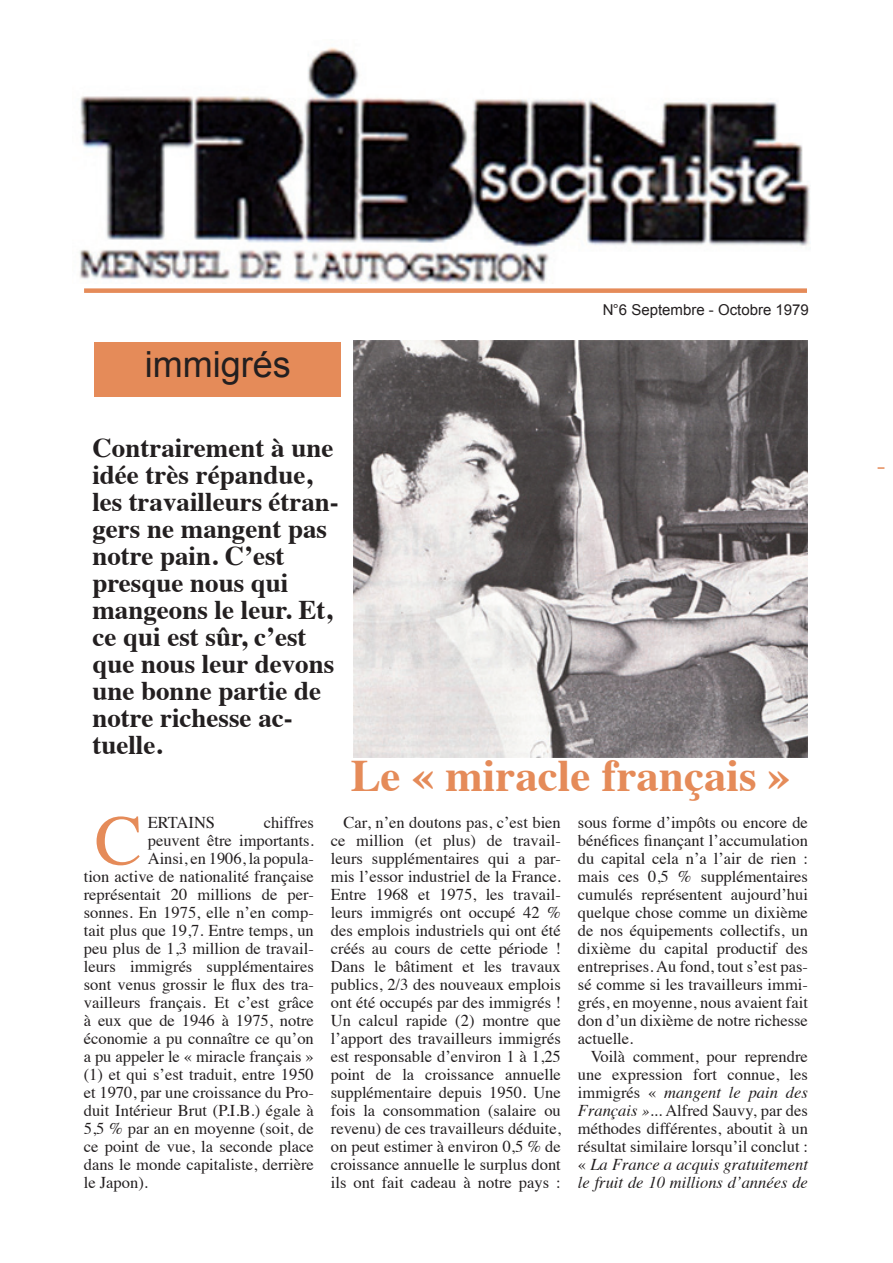
<style>
.page{position:relative;width:893px;height:1263px;background:#fff}
.page>*{position:absolute;margin:0;border:0;box-sizing:border-box;transform-origin:0 0}
.t1{font:70.95px "Times";color:#e58b59}
.t2{font:700 45px "Times";color:#e58b59}
.t3{font:36px "Arial";color:#231f20}
.t4{font:700 27px/27px "Times";color:#231f20}
.t5{font:16.5px/18px "Times";color:#231f20;text-align:justify}
.t6{font:15px "Arial";color:#231f20}
.s1{font-style:italic}
</style>
<div class="page">
<div style="left:84px;top:288px;width:723px;height:5px;background:#e58b59"></div>
<img style="left:79px;top:47px;width:731px;height:236px">
<svg style="left:878px;top:467px;width:6px;height:2px"></svg>
<div style="left:95px;top:342px;width:246px;height:54px;background:#e58b59"></div>
<img style="left:354px;top:341px;width:453px;height:416px">
<h3 class="t3" style="left:145px;top:341px;width:147px">immigrés</h3>
<p class="t6" style="left:602px;top:300px;width:208px">N°6 Septembre - Octobre 1979</p>
<h3 class="t4" style="left:92px;top:431px;width:248px">Contrairement à une idée très répandue, les travailleurs étran&shy;gers ne mangent pas notre pain. C’est presque nous qui mangeons le leur. Et, ce qui est sûr, c’est que nous leur devons une bonne partie de notre richesse ac&shy;tuelle.</h3>
<h2 class="t2" style="left:350px;top:733px;width:441px">Le « miracle français »</h2>
<h1 class="t1" style="left:95px;top:774px;width:49px">C</h1>
<p class="t5" style="left:148px;top:812px;width:69px">ERTAINS</p>
<p class="t5" style="left:264px;top:812px;width:52px">chiffres</p>
<p class="t5" style="left:148px;top:830px;width:168px">peuvent être importants.</p>
<p class="t5" style="left:148px;top:848px;width:168px">Ainsi, en 1906, la popula-</p>
<p class="t5" style="left:84px;top:866px;width:232px">tion active de nationalité française</p>
<p class="t5" style="left:84px;top:884px;width:232px">représentait 20 millions de per-</p>
<p class="t5" style="left:84px;top:902px;width:232px">sonnes. En 1975, elle n’en comp-</p>
<p class="t5" style="left:84px;top:920px;width:232px">tait plus que 19,7. Entre temps, un</p>
<p class="t5" style="left:84px;top:938px;width:232px">peu plus de 1,3 million de travail-</p>
<p class="t5" style="left:84px;top:956px;width:232px">leurs immigrés supplémentaires</p>
<p class="t5" style="left:84px;top:974px;width:232px">sont venus grossir le flux des tra-</p>
<p class="t5" style="left:84px;top:992px;width:232px">vailleurs français. Et c’est grâce</p>
<p class="t5" style="left:84px;top:1010px;width:231px">à eux que de 1946 à 1975, notre</p>
<p class="t5" style="left:84px;top:1028px;width:232px">économie a pu connaître ce qu’on</p>
<p class="t5" style="left:84px;top:1046px;width:232px">a pu appeler le « miracle français »</p>
<p class="t5" style="left:84px;top:1064px;width:232px">(1) et qui s’est traduit, entre 1950</p>
<p class="t5" style="left:84px;top:1082px;width:232px">et 1970, par une croissance du Pro-</p>
<p class="t5" style="left:84px;top:1100px;width:232px">duit Intérieur Brut (P.I.B.) égale à</p>
<p class="t5" style="left:84px;top:1118px;width:232px">5,5 % par an en moyenne (soit, de</p>
<p class="t5" style="left:84px;top:1136px;width:231px">ce point de vue, la seconde place</p>
<p class="t5" style="left:84px;top:1154px;width:232px">dans le monde capitaliste, derrière</p>
<p class="t5" style="left:84px;top:1172px;width:66px">le Japon).</p>
<p class="t5" style="left:331px;top:812px;width:232px;text-indent:13px">Car, n’en doutons pas, c’est bien ce million (et plus) de travail&shy;leurs supplémentaires qui a par&shy;mis l’essor industriel de la France.<br>Entre 1968 et 1975, les travail&shy;leurs immigrés ont occupé 42 % des emplois industriels qui ont été créés au cours de cette période !<br>Dans le bâtiment et les travaux publics, 2/3 des nouveaux emplois ont été occupés par des immigrés !<br>Un calcul rapide (2) montre que l’apport des travailleurs immigrés est responsable d’environ 1 à 1,25 point de la croissance annuelle supplémentaire depuis 1950. Une fois la consommation (salaire ou revenu) de ces travailleurs déduite, on peut estimer à environ 0,5 % de croissance annuelle le surplus dont ils ont fait cadeau à notre pays :</p>
<p class="t5" style="left:578px;top:812px;width:232px">sous forme d’impôts ou encore de bénéfices finançant l’accumulation du capital cela n’a l’air de rien : mais ces 0,5 % supplémentaires cumulés représentent aujourd’hui quelque chose comme un dixième de nos équipements collectifs, un dixième du capital productif des entreprises. Au fond, tout s’est pas&shy;sé comme si les travailleurs immi&shy;grés, en moyenne, nous avaient fait don d’un dixième de notre richesse actuelle.</p>
<p class="t5" style="left:578px;top:1046px;width:232px;text-indent:13px">Voilà comment, pour reprendre une expression fort connue, les immigrés « <span class="s1">mangent le pain des Français »</span>... Alfred Sauvy, par des méthodes différentes, aboutit à un résultat similaire lorsqu’il conclut : « <span class="s1">La France a acquis gratuitement le fruit de 10 millions d’années de</span></p>
</div>
